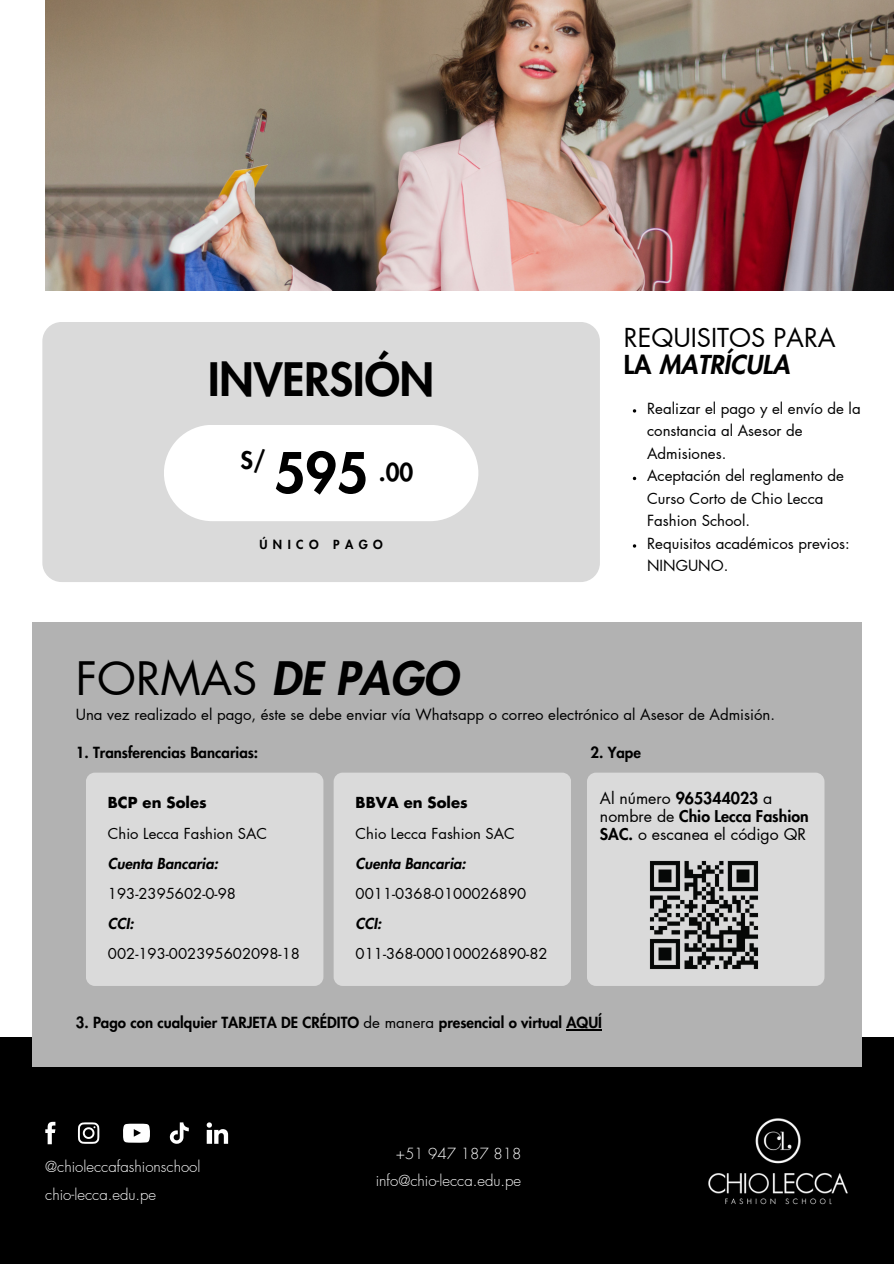
<style>
.page{position:relative;width:894px;height:1264px;background:#fff}
.page>*{position:absolute;margin:0;border:0;box-sizing:border-box;transform-origin:0 0}
.t1{font:800 54.15px "Futura LT Pro";color:#000}
.t2{font:45px "Futura LT Pro";color:#000}
.t3{font:800 45px "Futura LT Pro";color:#000}
.t4{font:25.5px/27px "Futura LT Pro";color:#000}
.t5{font:800 23.85px "Futura LT Pro";color:#000}
.t6{font:15.9px/18.3px "Futura LT Pro";color:#000}
.t7{font:15px/22.5px "Futura LT Pro";color:#000}
.t8{font:800 15px "Futura LT Pro";color:#000}
.t9{font:300 15px "Futura LT Pro";color:#fff}
.t10{font:14.85px "Futura LT Pro";color:#000}
.t11{font:italic 800 14.85px "Futura LT Pro";color:#000}
.t12{font:700 14.85px "Futura LT Pro";color:#000}
.t13{font:800 12.3px "Futura LT Pro";letter-spacing:.445em;color:#000}
.s1{font-weight:800}
.s2{font-weight:800;font-style:italic}
.s3{font-weight:400}
</style>
<div class="page">
<div style="left:0;top:1036px;width:893px;height:227px;background:#000"></div>
<img style="left:45px;top:0;width:848px;height:291px">
<div style="left:42px;top:322px;width:557px;height:260px;background:#dadada;border-radius:19px"></div>
<div style="left:32px;top:622px;width:829px;height:444px;background:#b2b2b2"></div>
<div style="left:86px;top:772px;width:237px;height:213px;background:#dadada;border-radius:9px"></div>
<div style="left:333px;top:772px;width:238px;height:213px;background:#dadada;border-radius:9px"></div>
<div style="left:586px;top:772px;width:238px;height:213px;background:#dadada;border-radius:9px"></div>
<img style="left:650px;top:861px;width:108px;height:108px">
<hr style="left:566px;top:1029px;width:36px;height:1px;background:#000">
<div style="left:164px;top:425px;width:314px;height:96px;background:#fff"></div>
<img style="left:708px;top:1118px;width:140px;height:87px">
<svg style="left:45px;top:1121px;width:10px;height:23px"></svg>
<svg style="left:207px;top:1122px;width:21px;height:21px"></svg>
<svg style="left:170px;top:1122px;width:19px;height:21px"></svg>
<svg style="left:123px;top:1123px;width:27px;height:19px"></svg>
<svg style="left:78px;top:1122px;width:21px;height:21px"></svg>
<p class="t3" style="left:208px;top:359px;width:227px">INVERSIÓN</p>
<p class="t5" style="left:240px;top:449px;width:27px">S/</p>
<p class="t1" style="left:274px;top:448px;width:96px">595</p>
<p class="t5" style="left:378px;top:461px;width:36px">.00</p>
<p class="t13" style="left:259px;top:539px;width:125px">ÚNICO PAGO</p>
<h2 class="t4" style="left:623px;top:325px;width:213px">REQUISITOS PARA<br><span class="s1">LA</span> <span class="s2">MATRÍCULA</span></h2>
<p class="t7" style="left:647px;top:397px;width:215px">Realizar el pago y el envío de la constancia al Asesor de<br>Admisiones.</p>
<p class="t7" style="left:647px;top:465px;width:198px">Aceptación del reglamento de<br>Curso Corto de Chio Lecca<br>Fashion School.</p>
<p class="t7" style="left:647px;top:532px;width:204px">Requisitos académicos previos:<br>NINGUNO.</p>
<h5 class="t2" style="left:76px;top:657px;width:384px">FORMAS <span class="s2">DE PAGO</span></h5>
<p class="t7" style="left:76px;top:703px;width:700px">Una vez realizado el pago, éste se debe enviar vía Whatsapp o correo electrónico al Asesor de Admisión.</p>
<p class="t8" style="left:76px;top:745px;width:184px">1. Transferencias Bancarias:</p>
<p class="t8" style="left:590px;top:745px;width:52px">2. Yape</p>
<p class="t12" style="left:108px;top:796px;width:100px">BCP en Soles</p>
<h3 class="t10" style="left:108px;top:826px;width:160px">Chio Lecca Fashion SAC</h3>
<p class="t11" style="left:108px;top:856px;width:112px">Cuenta Bancaria:</p>
<p class="t10" style="left:108px;top:886px;width:129px">193-2395602-0-98</p>
<p class="t11" style="left:108px;top:916px;width:27px">CCI:</p>
<p class="t10" style="left:108px;top:947px;width:193px">002-193-002395602098-18</p>
<p class="t12" style="left:355px;top:796px;width:113px">BBVA en Soles</p>
<p class="t10" style="left:355px;top:826px;width:160px">Chio Lecca Fashion SAC</p>
<p class="t11" style="left:355px;top:856px;width:112px">Cuenta Bancaria:</p>
<p class="t10" style="left:355px;top:886px;width:172px">0011-0368-0100026890</p>
<p class="t11" style="left:355px;top:916px;width:27px">CCI:</p>
<p class="t10" style="left:355px;top:947px;width:193px">011-368-000100026890-82</p>
<p class="t6" style="left:599px;top:789px;width:210px">Al número <span class="s1">965344023</span> a nombre de <span class="s1">Chio Lecca Fashion<br>SAC.</span> o escanea el código QR</p>
<p class="t8" style="left:76px;top:1015px;width:527px">3. Pago con cualquier TARJETA DE CRÉDITO <span class="s3">de manera</span> presencial o virtual AQUÍ</p>
<p class="t9" style="left:45px;top:1159px;width:157px">@chioleccafashionschool</p>
<p class="t9" style="left:45px;top:1187px;width:112px">chio-lecca.edu.pe</p>
<p class="t9" style="left:395px;top:1146px;width:127px">+51 947 187 818</p>
<p class="t9" style="left:375px;top:1173px;width:147px">info@chio-lecca.edu.pe</p>
</div>
